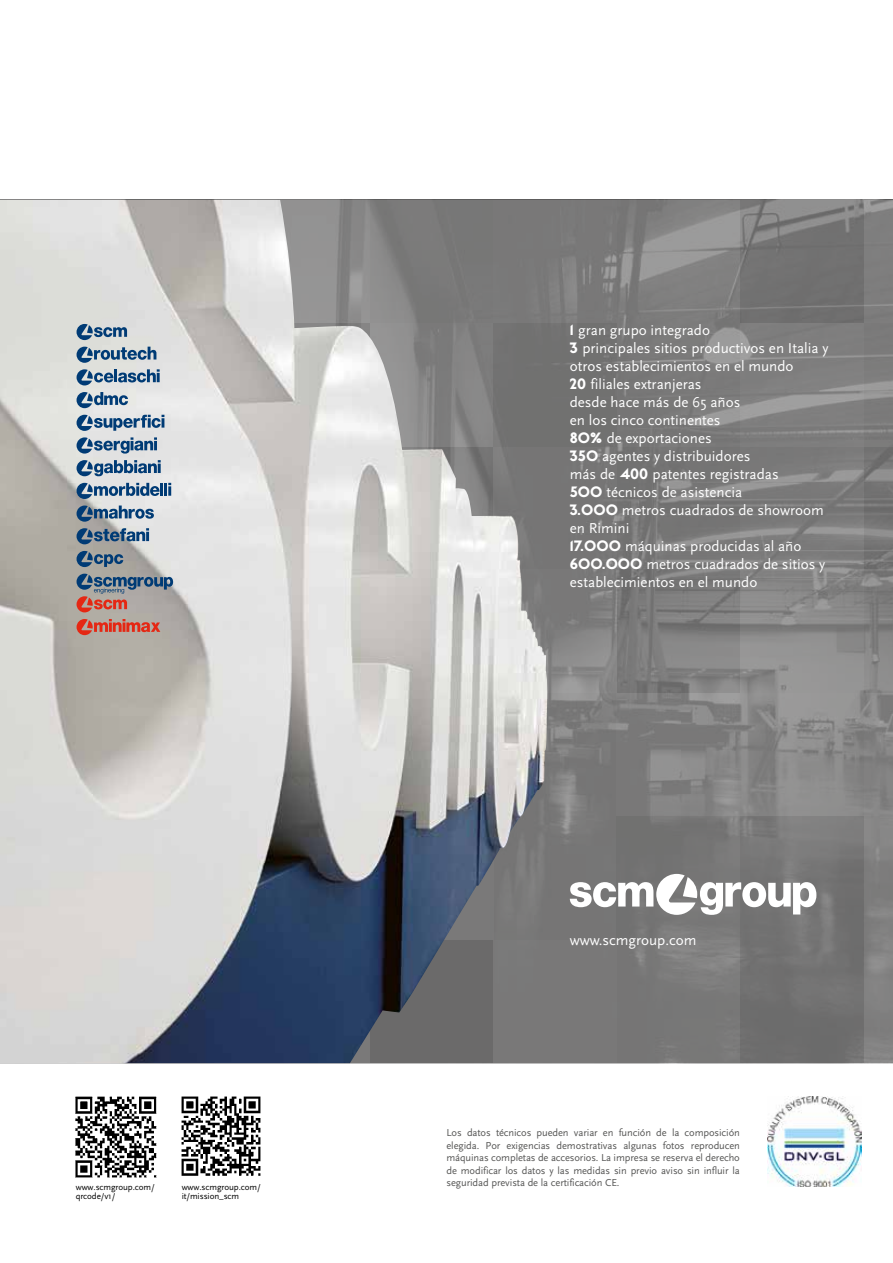
<style>
.page{position:relative;width:893px;height:1263px;background:#fff}
.page>*{position:absolute;margin:0;border:0;box-sizing:border-box;transform-origin:0 0}
.t1{font:15px/18px "Scala Sans";color:#fff}
.t2{font:10.5px/12.6px "Scala Sans";letter-spacing:-.01em;color:#575756;text-align:justify}
.t3{font:9px/9px "Scala Sans";letter-spacing:-.01em;color:#000}
.s1{font-family:"P22 Underground";font-weight:800}
</style>
<div class="page">
<div style="left:617px;top:940px;width:123px;height:123px;background:linear-gradient(to right,#767575,#7e7e7d)"></div>
<div style="left:493px;top:940px;width:124px;height:123px;background:#797878"></div>
<div style="left:863px;top:940px;width:29px;height:123px;background:#828282"></div>
<div style="left:740px;top:940px;width:123px;height:123px;background:#706f6f"></div>
<svg style="left:617px;top:200px;width:123px;height:123px;background:#858584"></svg>
<svg style="left:617px;top:446px;width:123px;height:124px;background:#797978"></svg>
<svg style="left:617px;top:570px;width:123px;height:123px;background:#7d7c7c"></svg>
<svg style="left:617px;top:323px;width:123px;height:123px;background:#7d7c7c"></svg>
<svg style="left:548px;top:200px;width:69px;height:123px;background:#7b7b7b"></svg>
<div style="left:493px;top:446px;width:124px;height:124px;background:#767575"></div>
<svg style="left:548px;top:570px;width:69px;height:123px;background:#838282"></svg>
<div style="left:493px;top:323px;width:124px;height:123px;background:#717170"></div>
<svg style="left:863px;top:200px;width:29px;height:123px;background:#7f7f7f"></svg>
<svg style="left:863px;top:446px;width:29px;height:124px;background:#787777"></svg>
<svg style="left:863px;top:570px;width:29px;height:123px;background:#838282"></svg>
<svg style="left:863px;top:323px;width:29px;height:123px;background:#7f7f7f"></svg>
<svg style="left:740px;top:200px;width:123px;height:123px;background:#767676"></svg>
<svg style="left:740px;top:446px;width:123px;height:124px;background:#7f7f7f"></svg>
<svg style="left:740px;top:570px;width:123px;height:123px;background:#8c8b8b"></svg>
<svg style="left:740px;top:323px;width:123px;height:123px;background:#838282"></svg>
<svg style="left:863px;top:693px;width:29px;height:123px;background:#828282"></svg>
<div style="left:863px;top:816px;width:29px;height:124px;background:#808080"></div>
<svg style="left:548px;top:693px;width:69px;height:123px;background:#7d7c7c"></svg>
<div style="left:493px;top:816px;width:124px;height:124px;background:#767575"></div>
<svg style="left:740px;top:693px;width:123px;height:123px;background:#8b8a8a"></svg>
<div style="left:740px;top:816px;width:123px;height:124px;background:#787777"></div>
<svg style="left:617px;top:693px;width:123px;height:123px;background:#818181"></svg>
<div style="left:617px;top:816px;width:123px;height:124px;background:#747474"></div>
<img style="left:0;top:200px;width:548px;height:863px">
<svg style="left:77px;top:619px;width:83px;height:16px"></svg>
<svg style="left:77px;top:415px;width:87px;height:16px"></svg>
<svg style="left:77px;top:392px;width:51px;height:16px"></svg>
<svg style="left:77px;top:324px;width:50px;height:16px"></svg>
<svg style="left:77px;top:347px;width:79px;height:16px"></svg>
<svg style="left:77px;top:369px;width:83px;height:16px"></svg>
<svg style="left:77px;top:460px;width:84px;height:16px"></svg>
<svg style="left:77px;top:483px;width:94px;height:16px;background:#7a95b0"></svg>
<svg style="left:77px;top:437px;width:80px;height:17px"></svg>
<svg style="left:77px;top:528px;width:72px;height:16px"></svg>
<svg style="left:77px;top:505px;width:77px;height:17px"></svg>
<svg style="left:77px;top:551px;width:46px;height:16px"></svg>
<svg style="left:77px;top:574px;width:96px;height:38px;background:#91878c"></svg>
<svg style="left:570px;top:874px;width:246px;height:41px"></svg>
<img style="left:75px;top:1096px;width:82px;height:82px">
<img style="left:181px;top:1096px;width:80px;height:80px">
<img style="left:767px;top:1096px;width:94px;height:90px">
<p class="t3" style="left:76px;top:1183px;width:81px">www.scmgroup.com/ qrcode/v1/</p>
<p class="t3" style="left:182px;top:1183px;width:81px">www.scmgroup.com/ it/mission_scm</p>
<p class="t1" style="left:570px;top:321px;width:260px"><span class="s1">1</span> gran grupo integrado<br><span class="s1">3</span> principales sitios productivos en Italia y otros establecimientos en el mundo<br><span class="s1">20</span> filiales extranjeras<br>desde hace más de 65 años<br>en los cinco continentes<br><span class="s1">8O%</span> de exportaciones<br><span class="s1">35O</span> agentes y distribuidores<br>más de <span class="s1">400</span> patentes registradas<br><span class="s1">5OO</span> técnicos de asistencia<br><span class="s1">3.OOO</span> metros cuadrados de showroom en Rimini<br><span class="s1">17.OOO</span> máquinas producidas al año<br><span class="s1">6OO.OOO</span> metros cuadrados de sitios y establecimientos en el mundo</p>
<p class="t1" style="left:570px;top:932px;width:128px">www.scmgroup.com</p>
<p class="t2" style="left:446px;top:1126px;width:295px">Los datos técnicos pueden variar en función de la composición elegida. Por exigencias demostrativas algunas fotos reproducen máquinas completas de accesorios. La impresa se reserva el derecho de modificar los datos y las medidas sin previo aviso sin influir la seguridad prevista de la certificación CE.</p>
</div>
